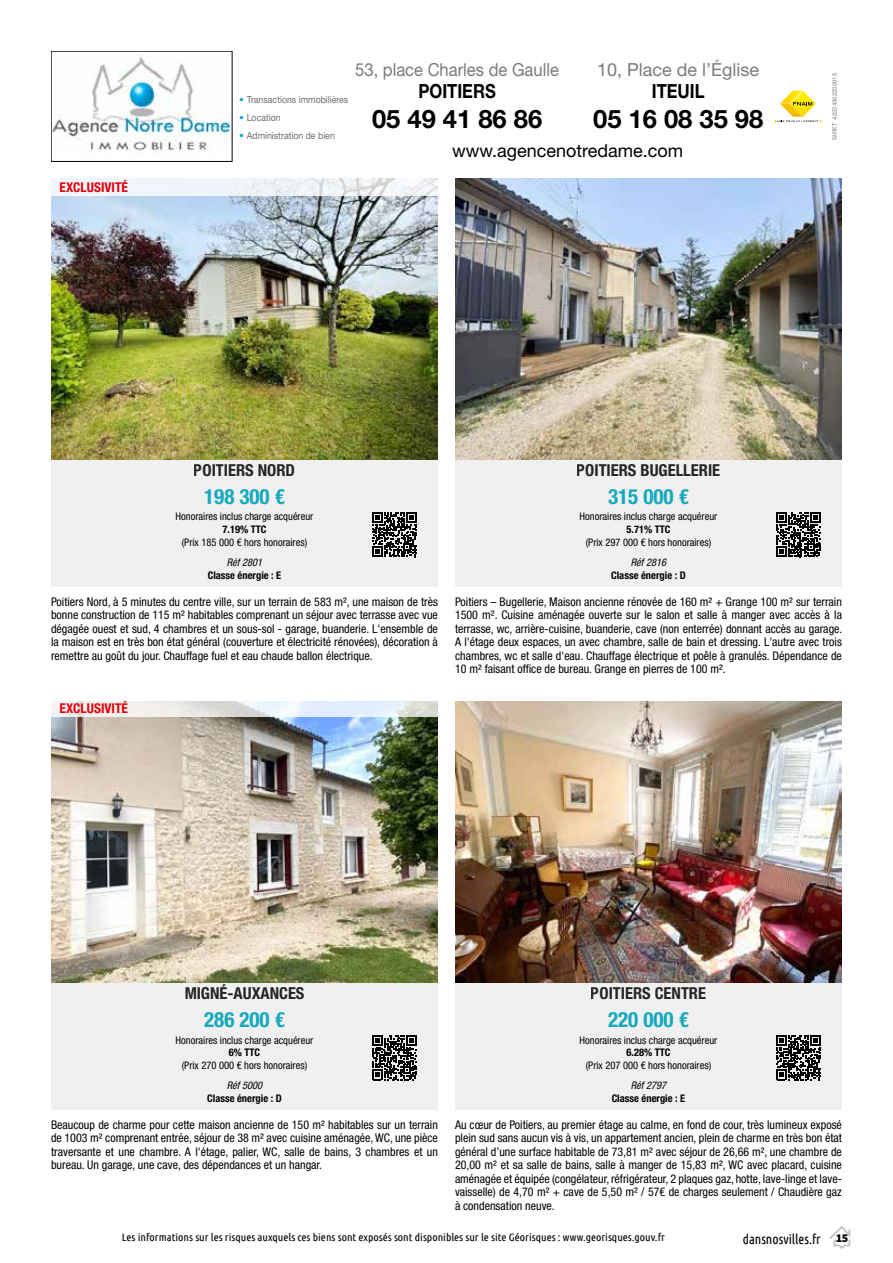
<style>
.page{position:relative;width:893px;height:1263px;background:#fff}
.page>*{position:absolute;margin:0;border:0;box-sizing:border-box;transform-origin:0 0}
.t1{font:700 25.5px "Helvetica Neue LT Std";color:#000}
.t2{font:700 condensed 21px "Helvetica Neue LT Std";color:#14aabc}
.t3{font:700 19.5px "Helvetica Neue LT Std";color:#000;scale:.85 1}
.t4{font:18px "Helvetica Neue LT Std";color:#7a7b7a;scale:.92 1}
.t5{font:18px "Helvetica Neue LT Std";color:#000}
.t6{font:18px "Helvetica Neue LT Std";color:#7a7b7a}
.t7{font:700 condensed 16.5px "Helvetica Neue LT Std";color:#000}
.t8{font:700 condensed 13.5px "Helvetica Neue LT Std";color:#e3000b}
.t9{font:13.5px "Ubuntu Condensed";color:#000}
.t10{font:condensed 12px/13.5px "Helvetica Neue LT Std";color:#000;text-align:justify}
.t11{font:condensed 10.5px "Helvetica Neue LT Std";color:#000}
.t12{font:10.5px "Ubuntu Condensed";color:#000;scale:1.1 1}
.t13{font:700 condensed 10.5px "Helvetica Neue LT Std";color:#000}
.t14{font:italic condensed 10.5px "Helvetica Neue LT Std";color:#000}
.t15{font:9.75px "Helvetica Neue LT Std";color:#6e6e6e;scale:.9 1}
.t16{font:6px "Helvetica Neue LT Std";color:#7a7b7a}
.s1{color:#0caade}
.s2{font-family:"Source Sans Pro";font-weight:900;font-size:12px}
</style>
<div class="page">
<svg style="left:829px;top:1226px;width:21px;height:23px"></svg>
<div style="left:51px;top:459px;width:387px;height:128px;background:#f0f0f0"></div>
<img style="left:51px;top:196px;width:387px;height:263px">
<svg style="left:51px;top:179px;width:387px;height:17px;fill:#f0f5fb"></svg>
<svg style="left:372px;top:512px;width:45px;height:45px"></svg>
<div style="left:455px;top:459px;width:387px;height:128px;background:#f0f0f0"></div>
<img style="left:455px;top:179px;width:387px;height:280px">
<svg style="left:776px;top:512px;width:45px;height:45px"></svg>
<div style="left:51px;top:982px;width:387px;height:128px;background:#f0f0f0"></div>
<div style="left:455px;top:982px;width:387px;height:128px;background:#f0f0f0"></div>
<img style="left:51px;top:716px;width:387px;height:266px">
<svg style="left:372px;top:1035px;width:45px;height:45px"></svg>
<img style="left:455px;top:702px;width:387px;height:280px">
<svg style="left:776px;top:1035px;width:45px;height:45px"></svg>
<svg style="left:51px;top:701px;width:387px;height:15px"></svg>
<svg style="left:775px;top:91px;width:46px;height:32px"></svg>
<img style="left:53px;top:55px;width:177px;height:96px">
<div style="left:51px;top:51px;width:181px;height:111px;border:1px solid #000"></div>
<p class="t8" style="left:60px;top:180px;width:70px">EXCLUSIVITÉ</p>
<h3 class="t6" style="left:597px;top:59px;width:164px">10, Place de l’Église</h3>
<h3 class="t3" style="left:652px;top:79px;width:64px">ITEUIL</h3>
<h1 class="t1" style="left:593px;top:103px;width:172px">05 16 08 35 98</h1>
<h3 class="t5" style="left:452px;top:140px;width:233px">www.agencenotredame.com</h3>
<h3 class="t4" style="left:355px;top:59px;width:223px">53, place Charles de Gaulle</h3>
<h3 class="t3" style="left:418px;top:79px;width:92px">POITIERS</h3>
<h1 class="t1" style="left:372px;top:103px;width:172px">05 49 41 86 86</h1>
<p class="t15" style="left:239px;top:93px;width:123px"><span class="s1">•</span> Transactions immobilières</p>
<p class="t15" style="left:239px;top:111px;width:48px"><span class="s1">•</span> Location</p>
<p class="t15" style="left:239px;top:129px;width:108px"><span class="s1">•</span> Administration de bien</p>
<p class="t16" style="left:831px;top:140px;width:68px;rotate:-90deg">SIRET 42224302200015</p>
<h3 class="t7" style="left:194px;top:460px;width:103px">POITIERS NORD</h3>
<h2 class="t2" style="left:204px;top:483px;width:82px">198 300 €</h2>
<p class="t11" style="left:176px;top:511px;width:139px">Honoraires inclus charge acquéreur</p>
<p class="t14" style="left:227px;top:556px;width:37px">Réf 2801</p>
<p class="t13" style="left:222px;top:523px;width:46px">7.19% TTC</p>
<p class="t13" style="left:208px;top:569px;width:75px">Classe énergie : E</p>
<p class="t11" style="left:182px;top:536px;width:127px">(Prix 185 000 € hors honoraires)</p>
<h3 class="t7" style="left:577px;top:460px;width:145px">POITIERS BUGELLERIE</h3>
<h2 class="t2" style="left:608px;top:483px;width:82px">315 000 €</h2>
<p class="t11" style="left:580px;top:511px;width:139px">Honoraires inclus charge acquéreur</p>
<p class="t14" style="left:631px;top:556px;width:37px">Réf 2816</p>
<p class="t13" style="left:626px;top:523px;width:46px">5.71% TTC</p>
<p class="t13" style="left:611px;top:569px;width:76px">Classe énergie : D</p>
<p class="t11" style="left:586px;top:536px;width:127px">(Prix 297 000 € hors honoraires)</p>
<p class="t10" style="left:51px;top:594px;width:388px">Poitiers Nord, à 5 minutes du centre ville, sur un terrain de 583 m², une maison de très bonne construction de 115 m² habitables comprenant un séjour avec terrasse avec vue dégagée ouest et sud, 4 chambres et un sous-sol - garage, buanderie. L'ensemble de la maison est en très bon état général (couverture et électricité rénovées), décoration à remettre au goût du jour. Chauffage fuel et eau chaude ballon électrique.</p>
<p class="t8" style="left:60px;top:700px;width:70px">EXCLUSIVITÉ</p>
<p class="t10" style="left:455px;top:594px;width:389px">Poitiers – Bugellerie, Maison ancienne rénovée de 160 m² + Grange 100 m² sur terrain 1500 m². Cuisine aménagée ouverte sur le salon et salle à manger avec accès à la terrasse, wc, arrière-cuisine, buanderie, cave (non enterrée) donnant accès au garage.<br>A l'étage deux espaces, un avec chambre, salle de bain et dressing. L'autre avec trois chambres, wc et salle d'eau. Chauffage électrique et poêle à granulés. Dépendance de 10 m² faisant office de bureau. Grange en pierres de 100 m².</p>
<h3 class="t7" style="left:184px;top:983px;width:122px">MIGNÉ-AUXANCES</h3>
<h2 class="t2" style="left:204px;top:1006px;width:82px">286 200 €</h2>
<p class="t11" style="left:176px;top:1034px;width:139px">Honoraires inclus charge acquéreur</p>
<p class="t14" style="left:227px;top:1079px;width:37px">Réf 5000</p>
<p class="t13" style="left:229px;top:1046px;width:33px">6% TTC</p>
<p class="t13" style="left:207px;top:1092px;width:76px">Classe énergie : D</p>
<p class="t11" style="left:182px;top:1059px;width:127px">(Prix 270 000 € hors honoraires)</p>
<p class="t10" style="left:51px;top:1117px;width:388px">Beaucoup de charme pour cette maison ancienne de 150 m² habitables sur un terrain de 1003 m² comprenant entrée, séjour de 38 m² avec cuisine aménagée, WC, une pièce traversante et une chambre. A l'étage, palier, WC, salle de bains, 3 chambres et un bureau. Un garage, une cave, des dépendances et un hangar.</p>
<h3 class="t7" style="left:591px;top:983px;width:117px">POITIERS CENTRE</h3>
<h2 class="t2" style="left:608px;top:1006px;width:82px">220 000 €</h2>
<p class="t11" style="left:580px;top:1034px;width:139px">Honoraires inclus charge acquéreur</p>
<p class="t14" style="left:631px;top:1079px;width:37px">Réf 2797</p>
<p class="t13" style="left:626px;top:1046px;width:46px">6.28% TTC</p>
<p class="t13" style="left:612px;top:1092px;width:75px">Classe énergie : E</p>
<p class="t11" style="left:586px;top:1059px;width:127px">(Prix 207 000 € hors honoraires)</p>
<p class="t10" style="left:455px;top:1117px;width:388px">Au cœur de Poitiers, au premier étage au calme, en fond de cour, très lumineux exposé plein sud sans aucun vis à vis, un appartement ancien, plein de charme en très bon état général d’une surface habitable de 73,81 m² avec séjour de 26,66 m², une chambre de 20,00 m² et sa salle de bains, salle à manger de 15,83 m², WC avec placard, cuisine aménagée et équipée (congélateur, réfrigérateur, 2 plaques gaz, hotte, lave-linge et lave&shy;vaisselle) de 4,70 m² + cave de 5,50 m² / 57€ de charges seulement / Chaudière gaz à condensation neuve.</p>
<p class="t12" style="left:122px;top:1231px;width:495px">Les informations sur les risques auxquels ces biens sont exposés sont disponibles sur le site Géorisques : www.georisques.gouv.fr</p>
<p class="t9" style="left:743px;top:1230px;width:107px">dansnosvilles.fr <span class="s2">15</span></p>
</div>
